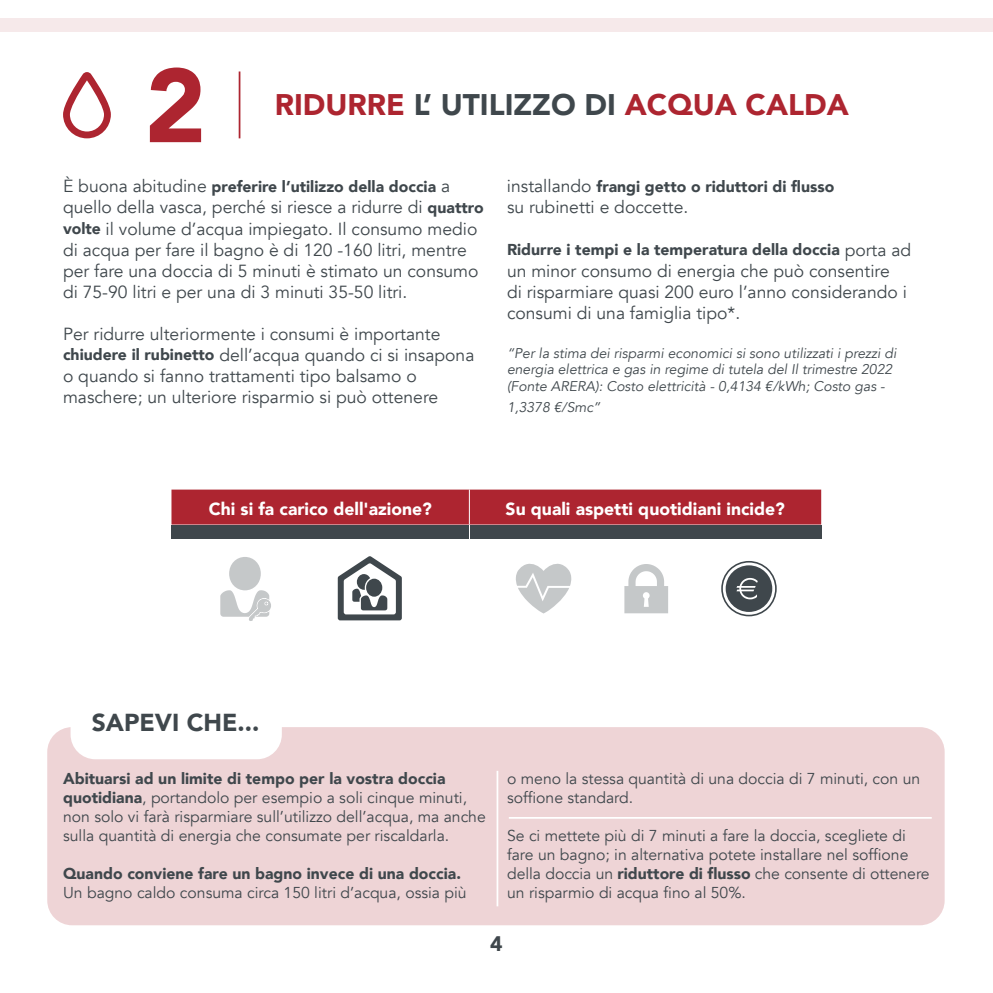
<style>
.page{position:relative;width:993px;height:993px;background:#fff}
.page>*{position:absolute;margin:0;border:0;box-sizing:border-box;transform-origin:0 0}
.t1{font:900 103.6px "Avenir";color:#ad2530}
.t2{font:900 29.75px "Avenir";color:#ad2530}
.t3{font:900 24.5px "Avenir";color:#3f474c}
.t4{font:900 21px "Avenir";color:#3f474c}
.t5{font:17.5px/21px "Avenir";color:#3f474c}
.t6{font:900 17.5px "Avenir";color:#fff}
.t7{font:15.75px/18.9px "Avenir";color:#3f474c}
.t8{font:900 15.75px "Avenir";color:#3f474c}
.t9{font:italic 14px/16.8px "Avenir";color:#3f474c}
.s1{color:#3f474c}
.s2{font-weight:400;font-size:17.5px}
.s3{font-weight:900;font-size:15.75px}
.s4{font-weight:900}
</style>
<div class="page">
<div style="left:0;top:19px;width:992px;height:13px;background:#f6e9ea"></div>
<hr style="left:238px;top:71px;width:2px;height:67px;background:#ad2530">
<svg style="left:992px;top:19px;width:1px;height:13px"></svg>
<svg style="left:63px;top:72px;width:48px;height:66px"></svg>
<div style="left:171px;top:489px;width:649px;height:35px;background:#ad2530"></div>
<hr style="left:469px;top:489px;width:1px;height:35px;background:#fff">
<div style="left:171px;top:525px;width:298px;height:13px;background:#3f474c"></div>
<svg style="left:220px;top:557px;width:51px;height:64px"></svg>
<svg style="left:337px;top:556px;width:65px;height:64px"></svg>
<svg style="left:516px;top:563px;width:55px;height:50px"></svg>
<svg style="left:624px;top:564px;width:44px;height:49px"></svg>
<svg style="left:721px;top:561px;width:55px;height:55px"></svg>
<div style="left:469px;top:525px;width:352px;height:13px;background:#3f474c"></div>
<div style="left:47px;top:726px;width:897px;height:198px;background:#eed4d6;border-radius:25px"></div>
<hr style="left:496px;top:770px;width:2px;height:136px;background:#fff">
<hr style="left:508px;top:816px;width:423px;height:2px;background:#fff">
<div style="left:71px;top:692px;width:211px;height:67px;background:#fff;border-radius:25px"></div>
<h1 class="t1" style="left:145px;top:17px;width:63px">2</h1>
<h2 class="t2" style="left:275px;top:79px;width:575px">RIDURRE <span class="s1">L’ UTILIZZO DI</span> ACQUA CALDA</h2>
<p class="t8" style="left:63px;top:173px;width:388px"><span class="s2">È buona abitudine</span> preferire l’utilizzo della doccia <span class="s2">a</span></p>
<p class="t5" style="left:63px;top:197px;width:422px">quello della vasca, perché si riesce a ridurre di <span class="s3">quattro volte</span> il volume d’acqua impiegato. Il consumo medio di acqua per fare il bagno è di 120 -160 litri, mentre per fare una doccia di 5 minuti è stimato un consumo di 75-90 litri e per una di 3 minuti 35-50 litri.</p>
<p class="t5" style="left:63px;top:323px;width:413px">Per ridurre ulteriormente i consumi è importante <span class="s3">chiudere il rubinetto</span> dell’acqua quando ci si insapona o quando si fanno trattamenti tipo balsamo o maschere; un ulteriore risparmio si può ottenere</p>
<p class="t8" style="left:507px;top:173px;width:329px"><span class="s2">installando</span> frangi getto o riduttori di flusso</p>
<p class="t5" style="left:507px;top:197px;width:183px">su rubinetti e doccette.</p>
<p class="t8" style="left:507px;top:236px;width:405px">Ridurre i tempi e la temperatura della doccia <span class="s2">porta ad</span></p>
<p class="t5" style="left:507px;top:260px;width:401px">un minor consumo di energia che può consentire di risparmiare quasi 200 euro l’anno considerando i consumi di una famiglia tipo*.</p>
<p class="t9" style="left:507px;top:344px;width:391px">“Per la stima dei risparmi economici si sono utilizzati i prezzi di energia elettrica e gas in regime di tutela del Il trimestre 2022 (Fonte ARERA): Costo elettricità - 0,4134 €/kWh; Costo gas -</p>
<p class="t9" style="left:507px;top:398px;width:95px">1,3378 €/Smc”</p>
<p class="t6" style="left:209px;top:493px;width:224px">Chi si fa carico dell'azione?</p>
<p class="t6" style="left:505px;top:493px;width:281px">Su quali aspetti quotidiani incide?</p>
<h3 class="t3" style="left:92px;top:701px;width:169px">SAPEVI CHE...</h3>
<p class="t7" style="left:63px;top:769px;width:424px"><span class="s4">Abituarsi ad un limite di tempo per la vostra doccia quotidiana</span>, portandolo per esempio a soli cinque minuti, non solo vi farà risparmiare sull’utilizzo dell’acqua, ma anche sulla quantità di energia che consumate per riscaldarla.</p>
<p class="t8" style="left:63px;top:859px;width:399px">Quando conviene fare un bagno invece di una doccia.</p>
<p class="t7" style="left:63px;top:882px;width:405px">Un bagno caldo consuma circa 150 litri d’acqua, ossia più</p>
<p class="t7" style="left:507px;top:769px;width:414px">o meno la stessa quantità di una doccia di 7 minuti, con un soffione standard.</p>
<p class="t7" style="left:507px;top:826px;width:424px">Se ci mettete più di 7 minuti a fare la doccia, scegliete di fare un bagno; in alternativa potete installare nel soffione della doccia un <span class="s4">riduttore di flusso</span> che consente di ottenere un risparmio di acqua fino al 50%.</p>
<p class="t4" style="left:490px;top:925px;width:14px">4</p>
</div>
